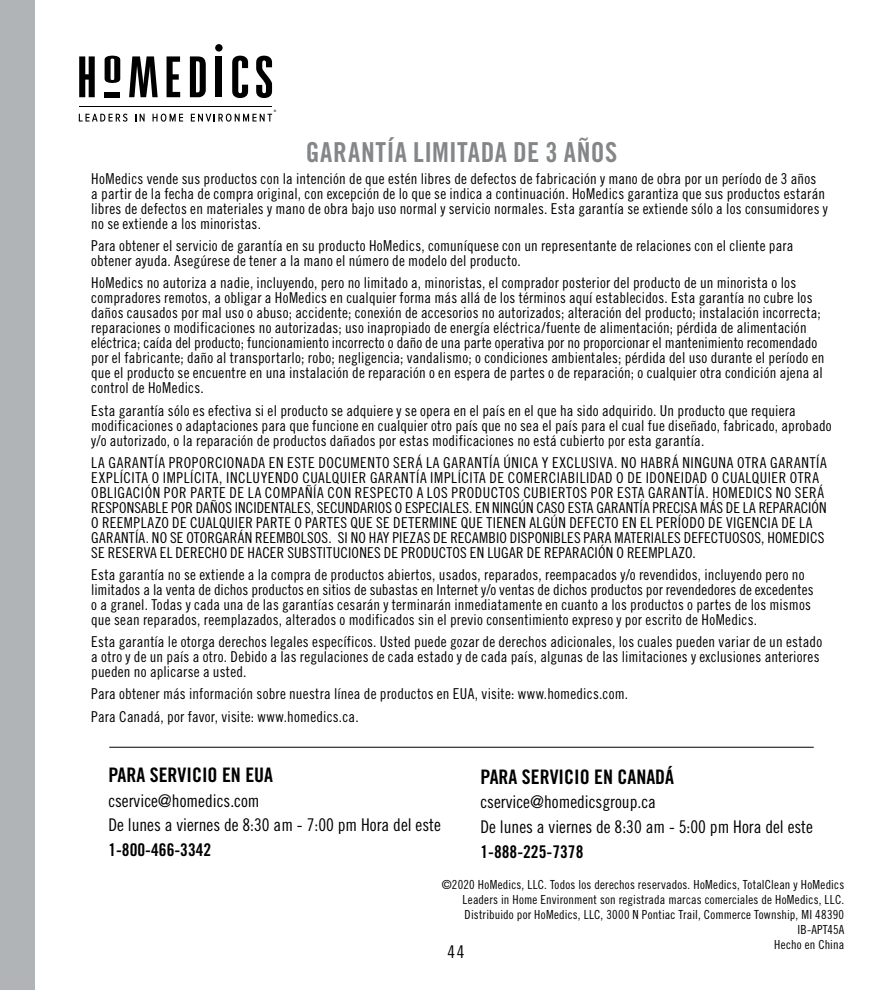
<style>
.page{position:relative;width:878px;height:990px;background:#fff}
.page>*{position:absolute;margin:0;border:0;box-sizing:border-box;transform-origin:0 0}
.t1{font:27.5px "Trade Gothic Bold Cond Twenty";letter-spacing:.02em;color:#848688}
.t2{font:20px "Trade Gothic Bold Cond Twenty";color:#000}
.t3{font:17.5px/24.8px "Trade Gothic Cond Eighteen";color:#000}
.t4{font:17.5px "Trade Gothic Bold Cond Twenty";color:#000}
.t5{font:15px/15px "Trade Gothic Cond Eighteen";letter-spacing:.015em;color:#000}
.t6{font:12.5px/15px "Trade Gothic Cond Eighteen";letter-spacing:.015em;color:#000;text-align:right}
.t7{font:3.25px "Trade Gothic Cond Eighteen";color:#000}
</style>
<div class="page">
<div style="left:0;top:0;width:34px;height:990px;background:#b1b4b6"></div>
<hr style="left:109px;top:747px;width:704px;height:1px;background:#000">
<hr style="left:79px;top:106px;width:193px;height:1px;background:#000">
<svg style="left:79px;top:114px;width:48px;height:8px"></svg>
<svg style="left:135px;top:114px;width:10px;height:8px"></svg>
<svg style="left:152px;top:114px;width:31px;height:8px"></svg>
<svg style="left:191px;top:114px;width:81px;height:8px"></svg>
<svg style="left:79px;top:56px;width:16px;height:41px"></svg>
<svg style="left:105px;top:56px;width:15px;height:27px"></svg>
<svg style="left:129px;top:56px;width:29px;height:41px"></svg>
<svg style="left:166px;top:56px;width:14px;height:41px"></svg>
<svg style="left:190px;top:56px;width:16px;height:41px"></svg>
<div style="left:216px;top:56px;width:6px;height:41px;background:#000"></div>
<svg style="left:232px;top:56px;width:16px;height:42px"></svg>
<svg style="left:256px;top:56px;width:16px;height:42px"></svg>
<div style="left:104px;top:92px;width:16px;height:5px;background:#000"></div>
<div style="left:215px;top:44px;width:7px;height:8px;background:#000;border-radius:50%"></div>
<p class="t7" style="left:274px;top:109px;width:4px">®</p>
<h1 class="t1" style="left:306px;top:135px;width:313px">GARANTÍA LIMITADA DE 3 AÑOS</h1>
<p class="t5" style="left:91px;top:171px;width:738px">HoMedics vende sus productos con la intención de que estén libres de defectos de fabricación y mano de obra por un período de 3 años<br>a partir de la fecha de compra original, con excepción de lo que se indica a continuación. HoMedics garantiza que sus productos estarán libres de defectos en materiales y mano de obra bajo uso normal y servicio normales. Esta garantía se extiende sólo a los consumidores y no se extiende a los minoristas.</p>
<p class="t5" style="left:91px;top:238px;width:703px">Para obtener el servicio de garantía en su producto HoMedics, comuníquese con un representante de relaciones con el cliente para obtener ayuda. Asegúrese de tener a la mano el número de modelo del producto.</p>
<p class="t5" style="left:91px;top:275px;width:734px">HoMedics no autoriza a nadie, incluyendo, pero no limitado a, minoristas, el comprador posterior del producto de un minorista o los compradores remotos, a obligar a HoMedics en cualquier forma más allá de los términos aquí establecidos. Esta garantía no cubre los daños causados por mal uso o abuso; accidente; conexión de accesorios no autorizados; alteración del producto; instalación incorrecta; reparaciones o modificaciones no autorizadas; uso inapropiado de energía eléctrica/fuente de alimentación; pérdida de alimentación eléctrica; caída del producto; funcionamiento incorrecto o daño de una parte operativa por no proporcionar el mantenimiento recomendado por el fabricante; daño al transportarlo; robo; negligencia; vandalismo; o condiciones ambientales; pérdida del uso durante el período en que el producto se encuentre en una instalación de reparación o en espera de partes o de reparación; o cualquier otra condición ajena al control de HoMedics.</p>
<p class="t5" style="left:91px;top:403px;width:742px">Esta garantía sólo es efectiva si el producto se adquiere y se opera en el país en el que ha sido adquirido. Un producto que requiera modificaciones o adaptaciones para que funcione en cualquier otro país que no sea el país para el cual fue diseñado, fabricado, aprobado y/o autorizado, o la reparación de productos dañados por estas modificaciones no está cubierto por esta garantía.</p>
<p class="t5" style="left:91px;top:455px;width:737px">LA GARANTÍA PROPORCIONADA EN ESTE DOCUMENTO SERÁ LA GARANTÍA ÚNICA Y EXCLUSIVA. NO HABRÁ NINGUNA OTRA GARANTÍA EXPLÍCITA O IMPLÍCITA, INCLUYENDO CUALQUIER GARANTÍA IMPLÍCITA DE COMERCIABILIDAD O DE IDONEIDAD O CUALQUIER OTRA OBLIGACIÓN POR PARTE DE LA COMPAÑÍA CON RESPECTO A LOS PRODUCTOS CUBIERTOS POR ESTA GARANTÍA. HOMEDICS NO SERÁ RESPONSABLE POR DAÑOS INCIDENTALES, SECUNDARIOS O ESPECIALES. EN NINGÚN CASO ESTA GARANTÍA PRECISA MÁS DE LA REPARACIÓN O REEMPLAZO DE CUALQUIER PARTE O PARTES QUE SE DETERMINE QUE TIENEN ALGÚN DEFECTO EN EL PERÍODO DE VIGENCIA DE LA GARANTÍA. NO SE OTORGARÁN REEMBOLSOS. SI NO HAY PIEZAS DE RECAMBIO DISPONIBLES PARA MATERIALES DEFECTUOSOS, HOMEDICS SE RESERVA EL DERECHO DE HACER SUBSTITUCIONES DE PRODUCTOS EN LUGAR DE REPARACIÓN O REEMPLAZO.</p>
<p class="t5" style="left:91px;top:567px;width:723px">Esta garantía no se extiende a la compra de productos abiertos, usados, reparados, reempacados y/o revendidos, incluyendo pero no limitados a la venta de dichos productos en sitios de subastas en Internet y/o ventas de dichos productos por revendedores de excedentes o a granel. Todas y cada una de las garantías cesarán y terminarán inmediatamente en cuanto a los productos o partes de los mismos que sean reparados, reemplazados, alterados o modificados sin el previo consentimiento expreso y por escrito de HoMedics.</p>
<p class="t5" style="left:91px;top:634px;width:732px">Esta garantía le otorga derechos legales específicos. Usted puede gozar de derechos adicionales, los cuales pueden variar de un estado a otro y de un país a otro. Debido a las regulaciones de cada estado y de cada país, algunas de las limitaciones y exclusiones anteriores pueden no aplicarse a usted.</p>
<p class="t5" style="left:91px;top:683px;width:538px;line-height:22.2px">Para obtener más información sobre nuestra línea de productos en EUA, visite: www.homedics.com.<br>Para Canadá, por favor, visite: www.homedics.ca.</p>
<h2 class="t2" style="left:480px;top:764px;width:195px">PARA SERVICIO EN CANADÁ</h2>
<p class="t3" style="left:480px;top:790px;width:334px">cservice@homedicsgroup.ca<br>De lunes a viernes de 8:30 am - 5:00 pm Hora del este</p>
<p class="t4" style="left:480px;top:841px;width:104px">1-888-225-7378</p>
<p class="t6" style="left:441px;top:877px;width:404px">©2020 HoMedics, LLC. Todos los derechos reservados. HoMedics, TotalClean y HoMedics Leaders in Home Environment son registrada marcas comerciales de HoMedics, LLC.<br>Distribuido por HoMedics, LLC, 3000 N Pontiac Trail, Commerce Township, MI 48390<br>IB-APT45A<br>Hecho en China</p>
<h2 class="t2" style="left:108px;top:763px;width:166px">PARA SERVICIO EN EUA</h2>
<p class="t3" style="left:108px;top:788px;width:334px">cservice@homedics.com<br>De lunes a viernes de 8:30 am - 7:00 pm Hora del este</p>
<p class="t4" style="left:108px;top:839px;width:104px">1-800-466-3342</p>
<p class="t3" style="left:447px;top:939px;width:19px">44</p>
</div>
